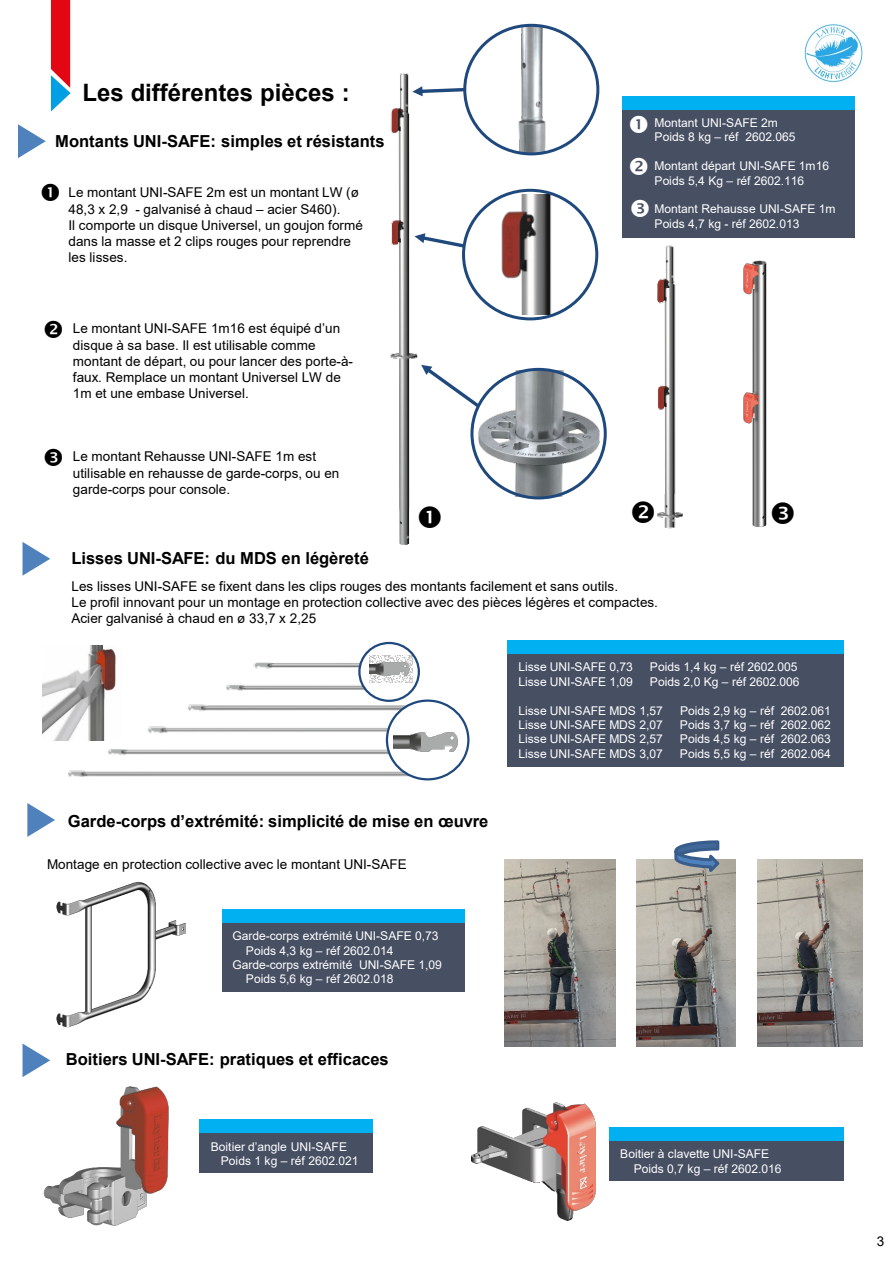
<style>
.page{position:relative;width:893px;height:1264px;background:#fff}
.page>*{position:absolute;margin:0;border:0;box-sizing:border-box;transform-origin:0 0}
.t1{font:700 24px "Arial";color:#000}
.t2{font:700 16.5px "Arial";color:#000}
.t3{font:13.5px/16.2px "Arial";letter-spacing:.005em;color:#000}
.t4{font:12px "Arial";letter-spacing:-.005em;color:#fff}
</style>
<div class="page">
<svg style="left:51px;top:0;width:20px;height:111px;background:#c3465a"></svg>
<img style="left:635px;top:237px;width:69px;height:292px">
<img style="left:226px;top:662px;width:194px;height:35px">
<img style="left:68px;top:697px;width:345px;height:79px">
<svg style="left:359px;top:643px;width:60px;height:57px"></svg>
<div style="left:358px;top:641px;width:62px;height:60px;border:2px solid #1f497d;border-radius:50%"></div>
<div style="left:387px;top:700px;width:81px;height:79px;background:#fff;border-radius:50%"></div>
<div style="left:386px;top:699px;width:83px;height:81px;border:2px solid #1f497d;border-radius:50%"></div>
<div style="left:507px;top:654px;width:336px;height:112px;background:#474f63"></div>
<div style="left:221px;top:922px;width:243px;height:69px;background:#474f63"></div>
<div style="left:200px;top:1133px;width:173px;height:40px;background:#474f63"></div>
<img style="left:474px;top:370px;width:133px;height:126px">
<img style="left:500px;top:23px;width:65px;height:130px">
<img style="left:485px;top:194px;width:101px;height:120px">
<svg style="left:18px;top:124px;width:28px;height:34px"></svg>
<svg style="left:22px;top:542px;width:28px;height:33px"></svg>
<svg style="left:27px;top:803px;width:28px;height:33px"></svg>
<svg style="left:22px;top:1043px;width:28px;height:33px"></svg>
<div style="left:609px;top:1140px;width:234px;height:40px;background:#474f63"></div>
<img style="left:43px;top:645px;width:79px;height:95px">
<img style="left:390px;top:73px;width:33px;height:472px">
<img style="left:394px;top:732px;width:64px;height:29px">
<img style="left:369px;top:655px;width:43px;height:27px">
<img style="left:804px;top:24px;width:59px;height:59px">
<div style="left:622px;top:110px;width:232px;height:127px;background:#474f63"></div>
<img style="left:43px;top:1086px;width:126px;height:140px">
<div style="left:470px;top:368px;width:136px;height:131px;border:3px solid #1f497d;border-radius:50%"></div>
<div style="left:463px;top:24px;width:136px;height:131px;border:3px solid #1f497d;border-radius:50%"></div>
<div style="left:462px;top:189px;width:136px;height:131px;border:3px solid #1f497d;border-radius:50%"></div>
<svg style="left:412px;top:86px;width:55px;height:10px"></svg>
<svg style="left:414px;top:233px;width:53px;height:17px"></svg>
<svg style="left:421px;top:365px;width:62px;height:46px"></svg>
<img style="left:743px;top:260px;width:24px;height:267px">
<img style="left:56px;top:881px;width:129px;height:147px">
<img style="left:472px;top:1102px;width:123px;height:118px">
<div style="left:221px;top:909px;width:243px;height:13px;background:#00b0f0"></div>
<div style="left:200px;top:1119px;width:173px;height:13px;background:#00b0f0"></div>
<div style="left:609px;top:1127px;width:234px;height:13px;background:#00b0f0"></div>
<div style="left:507px;top:640px;width:336px;height:14px;background:#00b0f0"></div>
<div style="left:622px;top:96px;width:232px;height:14px;background:#00b0f0"></div>
<img style="left:636px;top:859px;width:99px;height:186px">
<img style="left:505px;top:859px;width:110px;height:186px">
<img style="left:757px;top:859px;width:105px;height:186px">
<svg style="left:670px;top:840px;width:52px;height:37px"></svg>
<svg style="left:419px;top:506px;width:4px;height:22px"></svg>
<svg style="left:635px;top:501px;width:19px;height:22px"></svg>
<p class="t1" style="left:83px;top:76px;width:268px">Les différentes pièces :</p>
<p class="t2" style="left:55px;top:130px;width:331px">Montants UNI-SAFE: simples et résistants</p>
<p class="t3" style="left:68px;top:184px;width:292px">Le montant UNI-SAFE 2m est un montant LW (ø<br>48,3 x 2,9 - galvanisé à chaud – acier S460).</p>
<p class="t3" style="left:68px;top:217px;width:296px">Il comporte un disque Universel, un goujon formé dans la masse et 2 clips rouges pour reprendre les lisses.</p>
<p class="t3" style="left:73px;top:320px;width:282px">Le montant UNI-SAFE 1m16 est équipé d’un disque à sa base. Il est utilisable comme montant de départ, ou pour lancer des porte-à&shy;faux. Remplace un montant Universel LW de 1m et une embase Universel.</p>
<p class="t3" style="left:73px;top:448px;width:268px">Le montant Rehausse UNI-SAFE 1m est utilisable en rehausse de garde-corps, ou en garde-corps pour console.</p>
<p class="t2" style="left:71px;top:546px;width:299px">Lisses UNI-SAFE: du MDS en légèreté</p>
<p class="t4" style="left:654px;top:114px;width:125px">Montant UNI-SAFE 2m</p>
<p class="t4" style="left:654px;top:129px;width:142px">Poids 8 kg – réf 2602.065</p>
<p class="t4" style="left:654px;top:158px;width:176px">Montant départ UNI-SAFE 1m16</p>
<p class="t4" style="left:654px;top:172px;width:151px">Poids 5,4 Kg – réf 2602.116</p>
<p class="t4" style="left:654px;top:201px;width:182px">Montant Rehausse UNI-SAFE 1m</p>
<p class="t4" style="left:654px;top:215px;width:146px">Poids 4,7 kg - réf 2602.013</p>
<p class="t3" style="left:71px;top:578px;width:548px">Les lisses UNI-SAFE se fixent dans les clips rouges des montants facilement et sans outils.</p>
<p class="t3" style="left:71px;top:594px;width:588px">Le profil innovant pour un montage en protection collective avec des pièces légères et compactes.</p>
<p class="t3" style="left:71px;top:610px;width:246px">Acier galvanisé à chaud en ø 33,7 x 2,25</p>
<p class="t2" style="left:68px;top:809px;width:422px">Garde-corps d’extrémité: simplicité de mise en œuvre</p>
<p class="t3" style="left:47px;top:855px;width:361px">Montage en protection collective avec le montant UNI-SAFE</p>
<p class="t4" style="left:232px;top:927px;width:208px">Garde-corps extrémité UNI-SAFE 0,73</p>
<p class="t4" style="left:246px;top:941px;width:149px">Poids 4,3 kg – réf 2602.014</p>
<p class="t4" style="left:232px;top:956px;width:211px">Garde-corps extrémité UNI-SAFE 1,09</p>
<p class="t4" style="left:246px;top:970px;width:149px">Poids 5,6 kg – réf 2602.018</p>
<p class="t2" style="left:66px;top:1047px;width:324px">Boitiers UNI-SAFE: pratiques et efficaces</p>
<p class="t4" style="left:211px;top:1137px;width:138px">Boitier d’angle UNI-SAFE</p>
<p class="t4" style="left:221px;top:1152px;width:139px">Poids 1 kg – réf 2602.021</p>
<p class="t4" style="left:518px;top:658px;width:116px">Lisse UNI-SAFE 0,73</p>
<p class="t4" style="left:650px;top:658px;width:149px">Poids 1,4 kg – réf 2602.005</p>
<p class="t4" style="left:518px;top:673px;width:116px">Lisse UNI-SAFE 1,09</p>
<p class="t4" style="left:650px;top:673px;width:151px">Poids 2,0 Kg – réf 2602.006</p>
<p class="t4" style="left:518px;top:702px;width:146px">Lisse UNI-SAFE MDS 1,57</p>
<p class="t4" style="left:680px;top:702px;width:152px">Poids 2,9 kg – réf 2602.061</p>
<p class="t4" style="left:518px;top:716px;width:146px">Lisse UNI-SAFE MDS 2,07</p>
<p class="t4" style="left:680px;top:716px;width:152px">Poids 3,7 kg – réf 2602.062</p>
<p class="t4" style="left:518px;top:730px;width:146px">Lisse UNI-SAFE MDS 2,57</p>
<p class="t4" style="left:680px;top:730px;width:152px">Poids 4,5 kg – réf 2602.063</p>
<p class="t4" style="left:518px;top:745px;width:146px">Lisse UNI-SAFE MDS 3,07</p>
<p class="t4" style="left:680px;top:745px;width:152px">Poids 5,5 kg – réf 2602.064</p>
<p class="t4" style="left:620px;top:1145px;width:150px">Boitier à clavette UNI-SAFE</p>
<p class="t4" style="left:633px;top:1160px;width:149px">Poids 0,7 kg – réf 2602.016</p>
<p class="t3" style="left:876px;top:1232px;width:9px">3</p>
</div>
